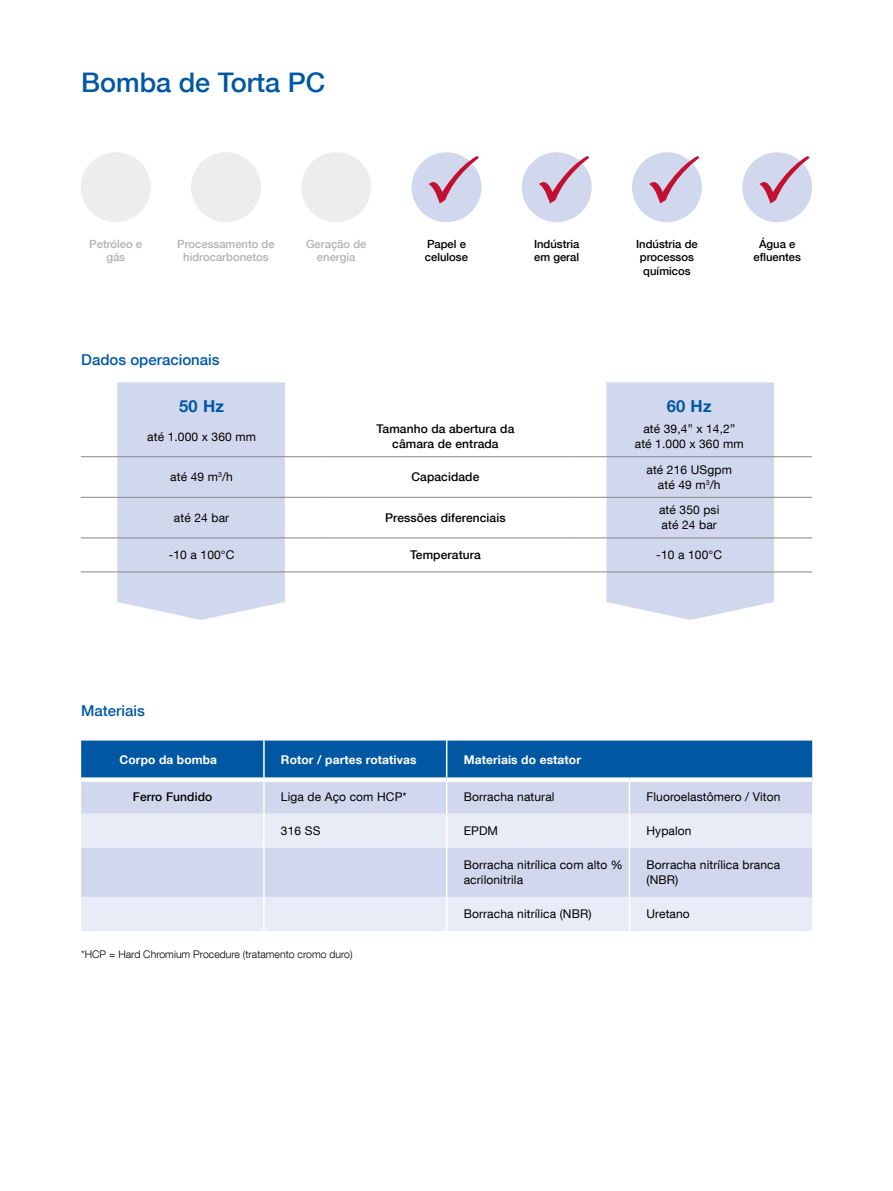
<style>
.page{position:relative;width:893px;height:1191px;background:#fff}
.page>*{position:absolute;margin:0;border:0;box-sizing:border-box;transform-origin:0 0}
.t1{font:500 27px "Helvetica Neue LT Com";color:#0058a2}
.Operating_data__Hz{font:700 16.5px "Helvetica Neue LT Com";letter-spacing:.02em;color:#0058a2}
.Subtitle_blue{font:500 15px "Helvetica Neue LT Com";color:#0058a2}
.Table_text{font:12px/15px "Helvetica Neue LT Com";letter-spacing:.01em;color:#000}
.Table_row_title{font:500 12px "Helvetica Neue LT Com";letter-spacing:.01em;color:#000}
.Table_column_title{font:700 12px "Helvetica Neue LT Com";letter-spacing:.01em;color:#fff}
.Market_-_check{font:500 11.25px/13.5px "Helvetica Neue LT Com";color:#000;text-align:center}
.Market_-_non-check{font:500 11.25px/13.5px "Helvetica Neue LT Com";color:#b3b2b2;text-align:center}
.Footnote{font:300 10.5px "Helvetica Neue LT Com";color:#000}
</style>
<div class="page">
<div style="left:632px;top:152px;width:70px;height:70px;background:#d1d8ee;border-radius:50%"></div>
<svg style="left:648px;top:156px;width:51px;height:47px"></svg>
<div style="left:411px;top:152px;width:70px;height:70px;background:#d1d8ee;border-radius:50%"></div>
<svg style="left:428px;top:156px;width:51px;height:47px"></svg>
<div style="left:522px;top:152px;width:70px;height:70px;background:#d1d8ee;border-radius:50%"></div>
<svg style="left:538px;top:156px;width:51px;height:47px"></svg>
<div style="left:742px;top:152px;width:70px;height:70px;background:#d1d8ee;border-radius:50%"></div>
<svg style="left:759px;top:156px;width:51px;height:47px"></svg>
<div style="left:81px;top:740px;width:731px;height:37px;background:#0058a2"></div>
<div style="left:81px;top:782px;width:731px;height:31px;background:#d1d8ee"></div>
<svg style="left:81px;top:813px;width:731px;height:118px;background:#dee3f3"></svg>
<hr style="left:263px;top:740px;width:2px;height:37px;background:#fff">
<hr style="left:263px;top:782px;width:2px;height:31px;background:#fff">
<hr style="left:263px;top:813px;width:2px;height:35px;background:#fff">
<hr style="left:263px;top:848px;width:2px;height:49px;background:#fff">
<hr style="left:263px;top:897px;width:2px;height:34px;background:#fff">
<hr style="left:446px;top:740px;width:1px;height:37px;background:#fff">
<hr style="left:446px;top:782px;width:1px;height:31px;background:#fff">
<hr style="left:629px;top:782px;width:1px;height:31px;background:#fff">
<hr style="left:446px;top:813px;width:1px;height:35px;background:#fff">
<hr style="left:629px;top:813px;width:1px;height:35px;background:#fff">
<hr style="left:446px;top:848px;width:1px;height:49px;background:#fff">
<hr style="left:629px;top:848px;width:1px;height:49px;background:#fff">
<hr style="left:446px;top:897px;width:1px;height:34px;background:#fff">
<hr style="left:629px;top:897px;width:1px;height:34px;background:#fff">
<svg style="left:117px;top:382px;width:168px;height:238px;background:#d2d9ee"></svg>
<svg style="left:606px;top:382px;width:168px;height:238px;background:#d2d9ee"></svg>
<hr style="left:81px;top:456px;width:244px;height:1px;background:#878787">
<hr style="left:325px;top:456px;width:243px;height:1px;background:#878787">
<hr style="left:568px;top:456px;width:244px;height:1px;background:#878787">
<hr style="left:81px;top:497px;width:244px;height:1px;background:#878787">
<hr style="left:325px;top:497px;width:243px;height:1px;background:#878787">
<hr style="left:568px;top:497px;width:244px;height:1px;background:#878787">
<hr style="left:81px;top:537px;width:244px;height:1px;background:#878787">
<hr style="left:325px;top:537px;width:243px;height:1px;background:#878787">
<hr style="left:568px;top:537px;width:244px;height:1px;background:#878787">
<hr style="left:81px;top:571px;width:244px;height:1px;background:#878787">
<hr style="left:325px;top:571px;width:243px;height:1px;background:#878787">
<hr style="left:568px;top:571px;width:244px;height:1px;background:#878787">
<div style="left:81px;top:152px;width:70px;height:70px;background:#ededed;border-radius:50%"></div>
<div style="left:191px;top:152px;width:70px;height:70px;background:#ededed;border-radius:50%"></div>
<div style="left:301px;top:152px;width:70px;height:70px;background:#ededed;border-radius:50%"></div>
<p class="t1" style="left:81px;top:66px;width:246px">Bomba de Torta PC</p>
<p class="Market_-_non-check" style="left:89px;top:237px;width:54px">Petróleo e gás</p>
<p class="Market_-_non-check" style="left:306px;top:237px;width:62px">Geração de energia</p>
<p class="Market_-_check" style="left:427px;top:237px;width:40px">Papel e</p>
<p class="Market_-_non-check" style="left:177px;top:237px;width:99px">Processamento de hidrocarbonetos</p>
<p class="Market_-_check" style="left:425px;top:251px;width:45px">celulose</p>
<p class="Market_-_check" style="left:534px;top:237px;width:47px">Indústria</p>
<p class="Market_-_check" style="left:534px;top:251px;width:47px">em geral</p>
<p class="Market_-_check" style="left:636px;top:237px;width:63px">Indústria de processos químicos</p>
<p class="Market_-_check" style="left:753px;top:237px;width:49px">Água e efluentes</p>
<p class="Subtitle_blue" style="left:81px;top:350px;width:140px">Dados operacionais</p>
<p class="Operating_data__Hz" style="left:179px;top:395px;width:47px">50 Hz</p>
<p class="Operating_data__Hz" style="left:667px;top:395px;width:47px">60 Hz</p>
<p class="Table_text" style="left:147px;top:428px;width:110px">até 1.000 x 360 mm</p>
<p class="Table_text" style="left:643px;top:421px;width:93px">até 39,4” x 14,2”</p>
<p class="Table_text" style="left:635px;top:436px;width:110px">até 1.000 x 360 mm</p>
<p class="Table_row_title" style="left:376px;top:422px;width:139px">Tamanho da abertura da</p>
<p class="Table_row_title" style="left:392px;top:437px;width:108px">câmara de entrada</p>
<p class="Table_text" style="left:170px;top:469px;width:64px">até 49 m<sup>3</sup>/h</p>
<p class="Table_row_title" style="left:411px;top:470px;width:69px">Capacidade</p>
<p class="Table_text" style="left:174px;top:510px;width:57px">até 24 bar</p>
<p class="Table_row_title" style="left:385px;top:510px;width:122px">Pressões diferenciais</p>
<p class="Table_text" style="left:646px;top:462px;width:87px">até 216 USgpm</p>
<p class="Table_text" style="left:658px;top:477px;width:64px">até 49 m<sup>3</sup>/h</p>
<p class="Table_text" style="left:659px;top:502px;width:62px">até 350 psi</p>
<p class="Table_text" style="left:662px;top:517px;width:57px">até 24 bar</p>
<p class="Table_text" style="left:169px;top:547px;width:67px">-10 a 100°C</p>
<p class="Table_row_title" style="left:410px;top:548px;width:72px">Temperatura</p>
<p class="Table_text" style="left:656px;top:547px;width:67px">-10 a 100°C</p>
<p class="Subtitle_blue" style="left:81px;top:701px;width:65px">Materiais</p>
<p class="Table_column_title" style="left:119px;top:752px;width:99px">Corpo da bomba</p>
<p class="Table_column_title" style="left:281px;top:752px;width:137px">Rotor / partes rotativas</p>
<p class="Table_column_title" style="left:464px;top:752px;width:119px">Materiais do estator</p>
<p class="Table_row_title" style="left:133px;top:789px;width:81px">Ferro Fundido</p>
<p class="Table_text" style="left:281px;top:789px;width:127px">Liga de Aço com HCP*</p>
<p class="Table_text" style="left:464px;top:789px;width:92px">Borracha natural</p>
<p class="Table_text" style="left:646px;top:789px;width:135px">Fluoroelastômero / Viton</p>
<p class="Table_text" style="left:281px;top:823px;width:41px">316 SS</p>
<p class="Table_text" style="left:464px;top:823px;width:36px">EPDM</p>
<p class="Table_text" style="left:646px;top:823px;width:47px">Hypalon</p>
<p class="Table_text" style="left:464px;top:857px;width:161px">Borracha nitrílica com alto % acrilonitrila</p>
<p class="Table_text" style="left:646px;top:857px;width:135px">Borracha nitrílica branca (NBR)</p>
<p class="Table_text" style="left:464px;top:906px;width:129px">Borracha nitrílica (NBR)</p>
<p class="Table_text" style="left:646px;top:906px;width:45px">Uretano</p>
<p class="Footnote" style="left:81px;top:947px;width:273px">*HCP = Hard Chromium Procedure (tratamento cromo duro)</p>
</div>
